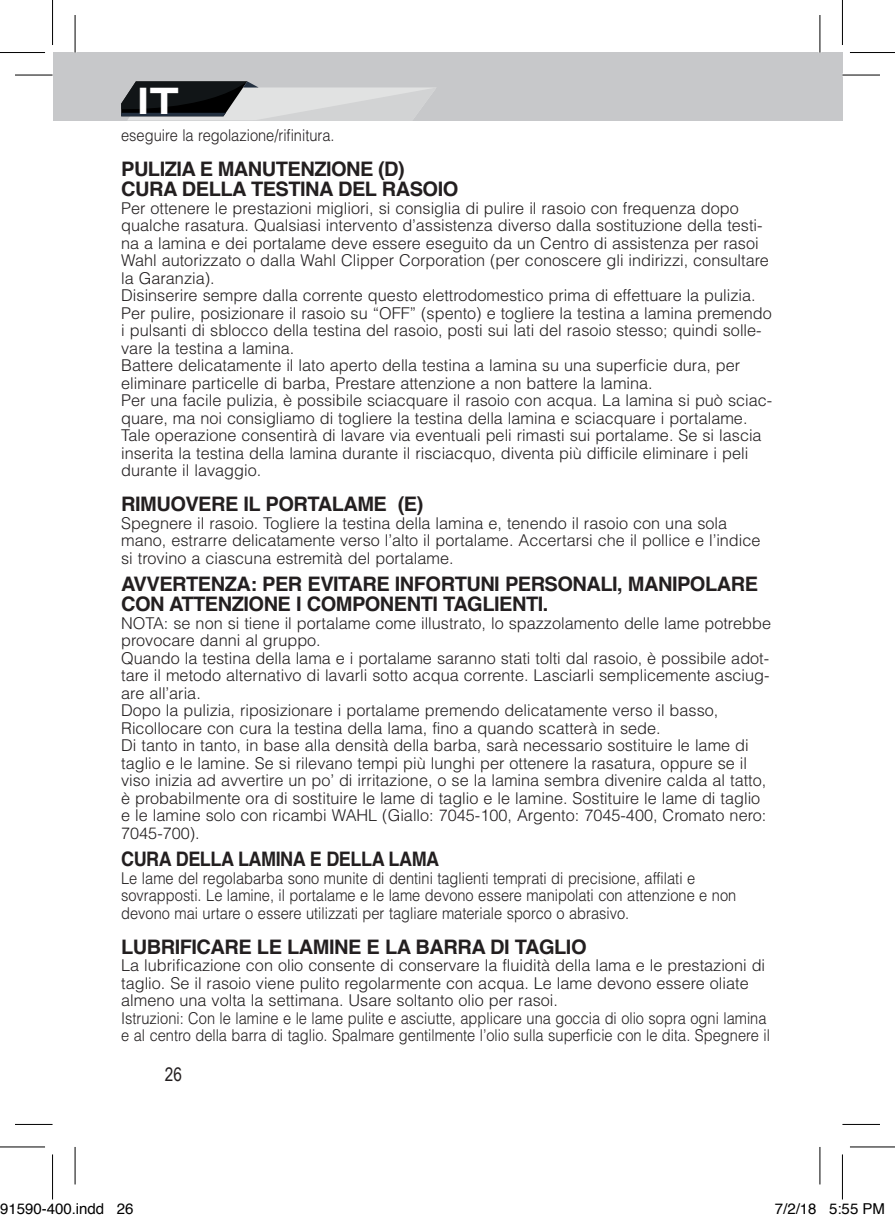
<style>
.page{position:relative;width:895px;height:1222px;background:#fff}
.page>*{position:absolute;margin:0;border:0;box-sizing:border-box;transform-origin:0 0}
.t1{font:700 37.5px "Bank Gothic";color:#fff}
.t2{font:700 20px/20px "Helvetica";letter-spacing:-.025em;color:#231f20}
.t3{font:700 20px "Helvetica";letter-spacing:-.025em;color:#231f20;scale:.9 1}
.t4{font:18.75px "Arial Narrow";color:#231f20}
.t5{font:300 16.25px/17.5px "Helvetica LT Std";color:#231f20}
.t6{font:300 16.25px/17.5px "Helvetica LT Std";color:#231f20;scale:.9 1}
.t7{font:15px "Helvetica";color:#000}
</style>
<div class="page">
<div style="left:54px;top:52px;width:788px;height:69px;background:#c7c8ca"></div>
<svg style="left:121px;top:81px;width:315px;height:39px"></svg>
<svg style="left:15px;top:74px;width:37px;height:1px"></svg>
<svg style="left:842px;top:73px;width:37px;height:4px"></svg>
<svg style="left:73px;top:15px;width:4px;height:38px"></svg>
<svg style="left:74px;top:1147px;width:1px;height:37px"></svg>
<hr style="left:818px;top:15px;width:3px;height:38px;background:#fff">
<hr style="left:15px;top:75px;width:37px;height:1px;background:#000">
<hr style="left:842px;top:75px;width:37px;height:1px;background:#000">
<hr style="left:15px;top:1123px;width:37px;height:1px;background:#000">
<hr style="left:842px;top:1123px;width:37px;height:1px;background:#000">
<hr style="left:75px;top:15px;width:1px;height:38px;background:#000">
<hr style="left:75px;top:1146px;width:1px;height:38px;background:#000">
<hr style="left:819px;top:15px;width:1px;height:38px;background:#000">
<hr style="left:819px;top:1146px;width:1px;height:38px;background:#000">
<hr style="left:0;top:52px;width:45px;height:1px;background:#000">
<hr style="left:849px;top:52px;width:45px;height:1px;background:#000">
<hr style="left:0;top:1146px;width:45px;height:1px;background:#000">
<hr style="left:849px;top:1146px;width:45px;height:1px;background:#000">
<hr style="left:52px;top:0;width:1px;height:45px;background:#000">
<hr style="left:52px;top:1154px;width:1px;height:45px;background:#000">
<hr style="left:841px;top:0;width:1px;height:45px;background:#000">
<hr style="left:841px;top:1154px;width:1px;height:45px;background:#000">
<h1 class="t1" style="left:136px;top:78px;width:43px">IT</h1>
<p class="t6" style="left:121px;top:127px;width:238px">eseguire la regolazione/rifinitura.</p>
<p class="t2" style="left:121px;top:159px;width:338px">PULIZIA E MANUTENZIONE (D)<br>CURA DELLA TESTINA DEL RASOIO</p>
<p class="t5" style="left:121px;top:199px;width:652px">Per ottenere le prestazioni migliori, si consiglia di pulire il rasoio con frequenza dopo qualche rasatura. Qualsiasi intervento d’assistenza diverso dalla sostituzione della testi&shy;na a lamina e dei portalame deve essere eseguito da un Centro di assistenza per rasoi Wahl autorizzato o dalla Wahl Clipper Corporation (per conoscere gli indirizzi, consultare la Garanzia).<br>Disinserire sempre dalla corrente questo elettrodomestico prima di effettuare la pulizia.<br>Per pulire, posizionare il rasoio su “OFF” (spento) e togliere la testina a lamina premendo i pulsanti di sblocco della testina del rasoio, posti sui lati del rasoio stesso; quindi solle&shy;vare la testina a lamina.<br>Battere delicatamente il lato aperto della testina a lamina su una superficie dura, per eliminare particelle di barba, Prestare attenzione a non battere la lamina.<br>Per una facile pulizia, è possibile sciacquare il rasoio con acqua. La lamina si può sciac&shy;quare, ma noi consigliamo di togliere la testina della lamina e sciacquare i portalame.<br>Tale operazione consentirà di lavare via eventuali peli rimasti sui portalame. Se si lascia inserita la testina della lamina durante il risciacquo, diventa più difficile eliminare i peli durante il lavaggio.</p>
<p class="t2" style="left:121px;top:494px;width:303px">RIMUOVERE IL PORTALAME (E)</p>
<p class="t5" style="left:121px;top:514px;width:640px">Spegnere il rasoio. Togliere la testina della lamina e, tenendo il rasoio con una sola mano, estrarre delicatamente verso l’alto il portalame. Accertarsi che il pollice e l’indice si trovino a ciascuna estremità del portalame.</p>
<p class="t2" style="left:121px;top:574px;width:638px">AVVERTENZA: PER EVITARE INFORTUNI PERSONALI, MANIPOLARE<br>CON ATTENZIONE I COMPONENTI TAGLIENTI.</p>
<p class="t5" style="left:121px;top:614px;width:651px">NOTA: se non si tiene il portalame come illustrato, lo spazzolamento delle lame potrebbe provocare danni al gruppo.<br>Quando la testina della lama e i portalame saranno stati tolti dal rasoio, è possibile adot&shy;tare il metodo alternativo di lavarli sotto acqua corrente. Lasciarli semplicemente asciug&shy;are all’aria.<br>Dopo la pulizia, riposizionare i portalame premendo delicatamente verso il basso, Ricollocare con cura la testina della lama, fino a quando scatterà in sede.<br>Di tanto in tanto, in base alla densità della barba, sarà necessario sostituire le lame di taglio e le lamine. Se si rilevano tempi più lunghi per ottenere la rasatura, oppure se il viso inizia ad avvertire un po’ di irritazione, o se la lamina sembra divenire calda al tatto, è probabilmente ora di sostituire le lame di taglio e le lamine. Sostituire le lame di taglio e le lamine solo con ricambi WAHL (Giallo: 7045-100, Argento: 7045-400, Cromato nero:<br>7045-700).</p>
<p class="t3" style="left:121px;top:843px;width:355px">CURA DELLA LAMINA E DELLA LAMA</p>
<p class="t6" style="left:121px;top:869px;width:684px">Le lame del regolabarba sono munite di dentini taglienti temprati di precisione, affilati e sovrapposti. Le lamine, il portalame e le lame devono essere manipolati con attenzione e non devono mai urtare o essere utilizzati per tagliare materiale sporco o abrasivo.</p>
<p class="t2" style="left:121px;top:936px;width:466px">LUBRIFICARE LE LAMINE E LA BARRA DI TAGLIO</p>
<p class="t5" style="left:121px;top:956px;width:650px">La lubrificazione con olio consente di conservare la fluidità della lama e le prestazioni di taglio. Se il rasoio viene pulito regolarmente con acqua. Le lame devono essere oliate almeno una volta la settimana. Usare soltanto olio per rasoi.<br>Istruzioni: Con le lamine e le lame pulite e asciutte, applicare una goccia di olio sopra ogni lamina e al centro della barra di taglio. Spalmare gentilmente l’olio sulla superficie con le dita. Spegnere il</p>
<p class="t4" style="left:165px;top:1060px;width:19px">26</p>
<p class="t7" style="left:0;top:1197px;width:135px">91590-400.indd 26</p>
<p class="t7" style="left:774px;top:1197px;width:112px">7/2/18 5:55 PM</p>
</div>
